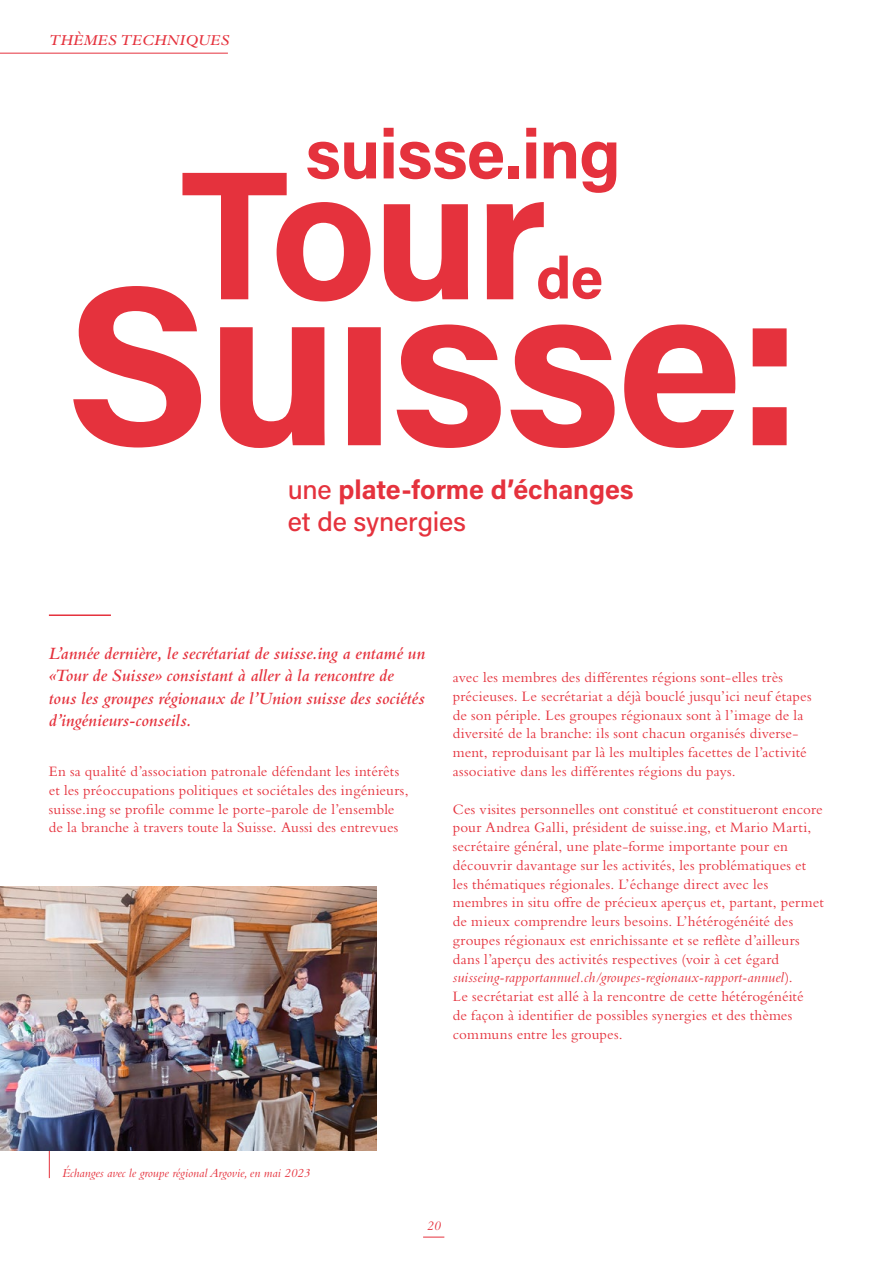
<style>
.page{position:relative;width:893px;height:1263px;background:#fff}
.page>*{position:absolute;margin:0;border:0;box-sizing:border-box;transform-origin:0 0}
.Titel_Serifenlos{font:700 227.7px "Acumin Pro";letter-spacing:-.02em;color:#e5323d}
.Titel_Serifenlos-2{font:700 183.45px "Acumin Pro";color:#e5323d}
.Titel_Serifenlos-3{font:700 69.45px "Acumin Pro";letter-spacing:-.015em;color:#e5323d}
.Titel_Serifenlos-4{font:700 58.8px "Acumin Pro";color:#e5323d}
.Autor_kursiv{font:700 26.85px/32.1px "Acumin Pro";letter-spacing:-.005em;color:#e5323d}
.Lauftext{font:italic 600 18px/22.5px "Bembo Std";letter-spacing:.005em;color:#e5323d}
.Seitentitel{font:italic 600 15.75px "Bembo Std";letter-spacing:.025em;color:#e5323d}
.Lauftext-2{font:15px/18.8px "Bembo Std";letter-spacing:.01em;color:#e5323d}
.t1{font:italic 13.5px "Bembo Std";color:#e5323d}
.Legende{font:italic 12.75px "Bembo Std";color:#e5323d}
.s1{font-weight:500}
.s2{font-style:italic}
</style>
<div class="page">
<hr style="left:49px;top:614px;width:62px;height:2px;background:#e5323d">
<svg style="left:49px;top:1150px;width:1px;height:28px"></svg>
<img style="left:0;top:887px;width:376px;height:263px">
<hr style="left:0;top:53px;width:228px;height:1px;background:#e5323d">
<svg style="left:423px;top:1236px;width:21px;height:1px"></svg>
<p class="Seitentitel" style="left:49px;top:31px;width:182px">THÈMES TECHNIQUES</p>
<p class="Titel_Serifenlos-3" style="left:305px;top:105px;width:317px">suisse.ing</p>
<p class="Titel_Serifenlos-2" style="left:181px;top:106px;width:368px">Tour</p>
<p class="Titel_Serifenlos-4" style="left:536px;top:237px;width:69px">de</p>
<p class="Titel_Serifenlos" style="left:66px;top:205px;width:739px">Suisse:</p>
<p class="Autor_kursiv" style="left:288px;top:472px;width:347px"><span class="s1">une</span> plate-forme d’échanges <span class="s1">et de synergies</span></p>
<p class="Lauftext" style="left:49px;top:642px;width:378px">L’année dernière, le secrétariat de suisse.ing a entamé un «Tour de Suisse» consistant à aller à la rencontre de tous les groupes régionaux de l’Union suisse des sociétés d’ingénieurs-conseils.</p>
<p class="Lauftext-2" style="left:49px;top:762px;width:361px">En sa qualité d’association patronale défendant les intérêts et les préoccupations politiques et sociétales des ingénieurs, suisse.ing se profile comme le porte-parole de l’ensemble de la branche à travers toute la Suisse. Aussi des entrevues</p>
<p class="Lauftext-2" style="left:453px;top:668px;width:360px">avec les membres des différentes régions sont-elles très précieuses. Le secrétariat a déjà bouclé jusqu’ici neuf étapes de son périple. Les groupes régionaux sont à l’image de la diversité de la branche: ils sont chacun organisés diverse&shy;ment, reproduisant par là les multiples facettes de l’activité associative dans les différentes régions du pays.</p>
<p class="Lauftext-2" style="left:453px;top:799px;width:372px">Ces visites personnelles ont constitué et constitueront encore pour Andrea Galli, président de suisse.ing, et Mario Marti, secrétaire général, une plate-forme importante pour en découvrir davantage sur les activités, les problématiques et les thématiques régionales. L’échange direct avec les membres in situ offre de précieux aperçus et, partant, permet de mieux comprendre leurs besoins. L’hétérogénéité des groupes régionaux est enrichissante et se reflète d’ailleurs dans l’aperçu des activités respectives (voir à cet égard <span class="s2">suisseing-rapportannuel.ch/groupes-regionaux-rapport-annuel</span>).<br>Le secrétariat est allé à la rencontre de cette hétérogénéité<br>de façon à identifier de possibles synergies et des thèmes communs entre les groupes.</p>
<p class="Legende" style="left:62px;top:1166px;width:250px">Échanges avec le groupe régional Argovie, en mai 2023</p>
<p class="t1" style="left:427px;top:1217px;width:15px">20</p>
</div>
